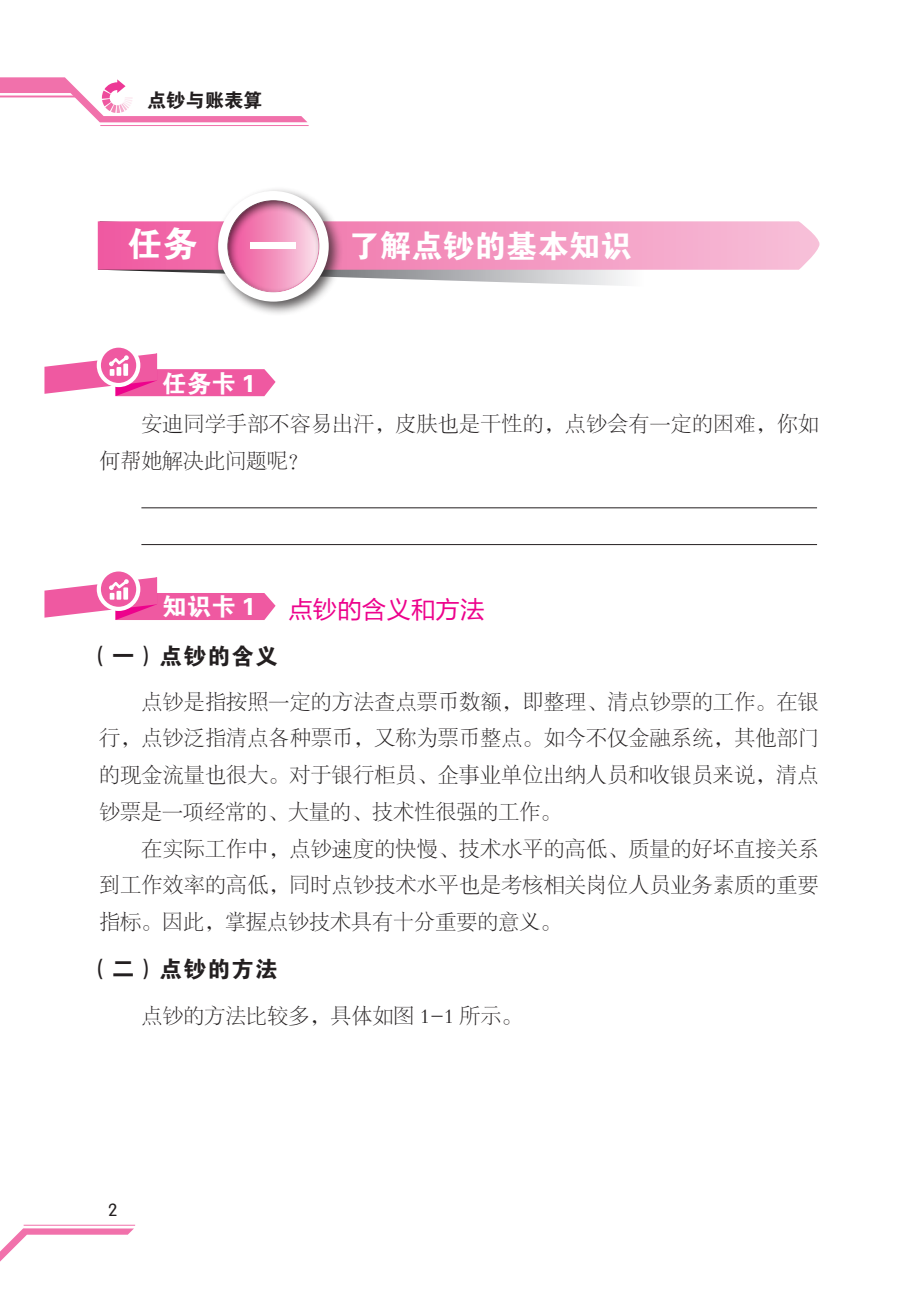
<style>
.page{position:relative;width:918px;height:1290px;background:#fff}
.page>*{position:absolute;margin:0;border:0;box-sizing:border-box;transform-origin:0 0}
.t1{font:31.5px "FZDHTK GBK1 0";color:#fff}
.t2{font:24.5px "FZLTHK GBK1 0";color:#ed028c}
.t3{font:24.5px "FZDHTJW GB1 0";color:#fff}
.t4{font:22.75px "FZDHTJW GB1 0";letter-spacing:.05em;color:#231f20}
.t5{font:21px/36.8px "FZSYK GBK1 0";letter-spacing:.01em;color:#231f20;text-align:justify}
.t6{font:19.25px "FZDHTK GBK1 0";color:#231f20}
.t7{font:17.5px "FZY3 K GBK1 0";color:#231f20}
.s1{font-size:35px}
.s2{font-family:"FZDHTJW GB1 0";font-size:52.5px}
</style>
<div class="page">
<hr style="left:100px;top:125px;width:209px;height:1px;background:#f171ab">
<svg style="left:0;top:77px;width:307px;height:45px"></svg>
<svg style="left:0;top:1228px;width:134px;height:34px"></svg>
<hr style="left:24px;top:1225px;width:111px;height:1px;background:#f171ab">
<svg style="left:109px;top:242px;width:711px;height:44px"></svg>
<svg style="left:98px;top:221px;width:721px;height:49px;background:#f395c0"></svg>
<div style="left:213px;top:186px;width:130px;height:130px;background:#231f20;opacity:.75"></div>
<div style="left:218px;top:191px;width:111px;height:111px;background:#fff;border-radius:50%"></div>
<div style="left:227px;top:197px;width:94px;height:96px;background:#231f20;opacity:.75"></div>
<hr style="left:141px;top:507px;width:676px;height:1px;background:#231f20">
<hr style="left:141px;top:544px;width:676px;height:1px;background:#231f20">
<div style="left:101px;top:348px;width:35px;height:35px;background:#ef59a1;border-radius:50%"></div>
<svg style="left:44px;top:353px;width:232px;height:43px"></svg>
<div style="left:101px;top:571px;width:35px;height:36px;background:#ef59a1;border-radius:50%"></div>
<svg style="left:44px;top:577px;width:232px;height:43px"></svg>
<p class="t6" style="left:147px;top:90px;width:117px">点钞与账表算</p>
<h1 class="t1" style="left:127px;top:229px;width:506px"><span class="s1">任务</span> <span class="s2">一</span> 了解点钞的基本知识</h1>
<p class="t3" style="left:162px;top:370px;width:95px">任务卡 1</p>
<p class="t5" style="left:99px;top:406px;width:721px;text-indent:42px">安迪同学手部不容易出汗，皮肤也是干性的，点钞会有一定的困难，你如何帮她解决此问题呢？</p>
<p class="t3" style="left:162px;top:593px;width:95px">知识卡 1</p>
<p class="t2" style="left:288px;top:596px;width:198px">点钞的含义和方法</p>
<p class="t4" style="left:88px;top:643px;width:191px">（一）点钞的含义</p>
<p class="t5" style="left:99px;top:683px;width:721px;text-indent:42px">点钞是指按照一定的方法查点票币数额，即整理、清点钞票的工作。在银行，点钞泛指清点各种票币，又称为票币整点。如今不仅金融系统，其他部门的现金流量也很大。对于银行柜员、企事业单位出纳人员和收银员来说，清点钞票是一项经常的、大量的、技术性很强的工作。</p>
<p class="t5" style="left:99px;top:830px;width:721px;text-indent:42px">在实际工作中，点钞速度的快慢、技术水平的高低、质量的好坏直接关系到工作效率的高低，同时点钞技术水平也是考核相关岗位人员业务素质的重要指标。因此，掌握点钞技术具有十分重要的意义。</p>
<p class="t4" style="left:88px;top:957px;width:191px">（二）点钞的方法</p>
<p class="t5" style="left:141px;top:997px;width:382px">点钞的方法比较多，具体如图 1-1 所示。</p>
<p class="t7" style="left:108px;top:1200px;width:11px">2</p>
</div>
